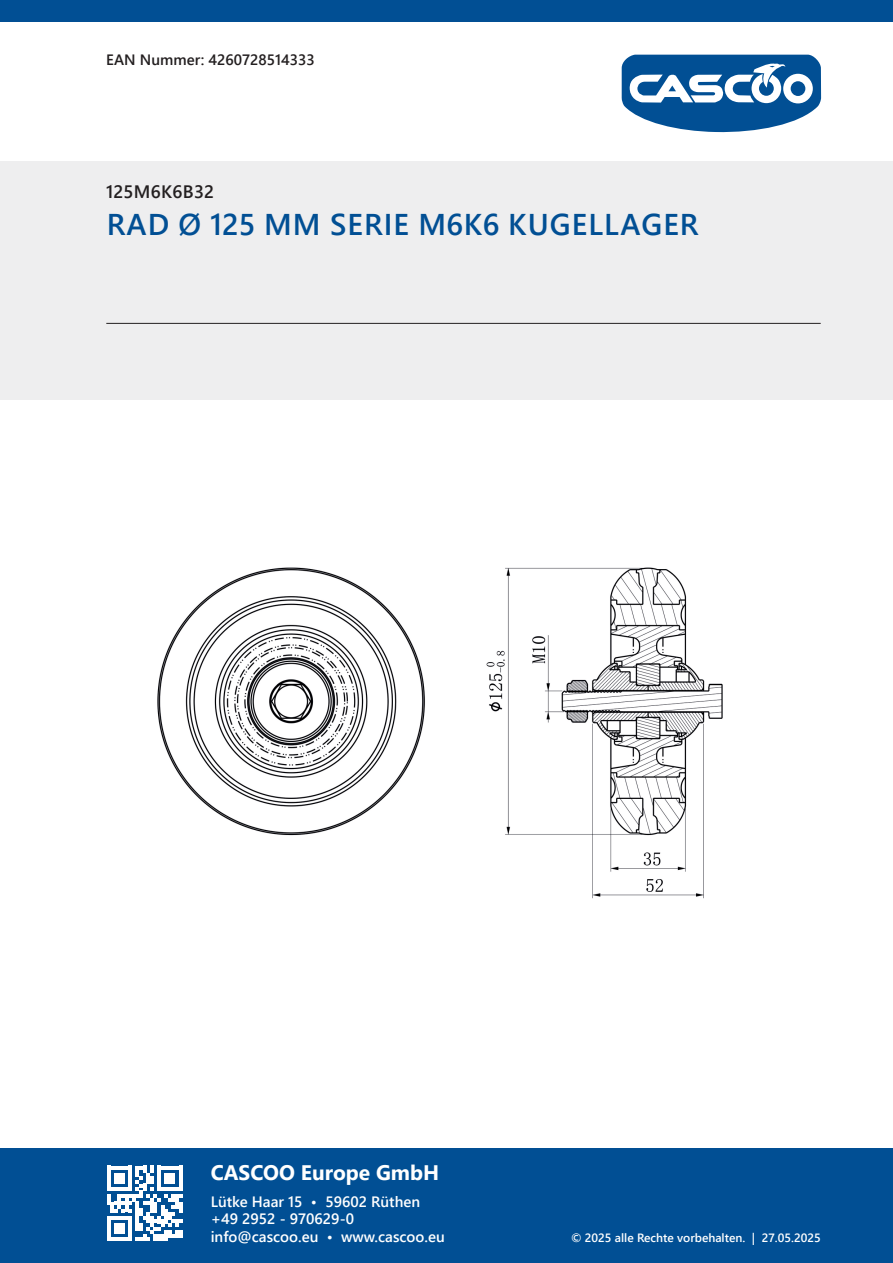
<style>
.page{position:relative;width:893px;height:1263px;background:#fff}
.page>*{position:absolute;margin:0;border:0;box-sizing:border-box;transform-origin:0 0}
.t1{font:600 30px "Segoe UI";letter-spacing:.035em;color:#014f94}
.t2{font:700 21px "Segoe UI";color:#fff}
.t3{font:600 18px "Segoe UI";letter-spacing:.02em;color:#231f20}
.t4{font:600 15px/17.5px "Segoe UI";color:#fff}
.t5{font:600 15px "Segoe UI";color:#231f20}
.t6{font:600 12px "Segoe UI";color:#fff}
</style>
<div class="page">
<div style="left:0;top:1148px;width:893px;height:115px;background:#014f94"></div>
<svg style="left:107px;top:1166px;width:75px;height:75px"></svg>
<svg style="left:157px;top:567px;width:566px;height:332px"></svg>
<svg style="left:622px;top:55px;width:199px;height:77px"></svg>
<div style="left:0;top:162px;width:893px;height:238px;background:#eeeeef"></div>
<div style="left:0;top:0;width:893px;height:21px;background:#014f94"></div>
<hr style="left:106px;top:323px;width:715px;height:1px;background:#231f20">
<p class="t5" style="left:106px;top:45px;width:210px">EAN Nummer: 4260728514333</p>
<p class="t3" style="left:106px;top:175px;width:109px">125M6K6B32</p>
<h1 class="t1" style="left:107px;top:196px;width:593px">RAD Ø 125 MM SERIE M6K6 KUGELLAGER</h1>
<h2 class="t2" style="left:211px;top:1153px;width:230px">CASCOO Europe GmbH</h2>
<p class="t4" style="left:211px;top:1191px;width:236px">Lütke Haar 15 • 59602 Rüthen +49 2952 - 970629-0 info@cascoo.eu • www.cascoo.eu</p>
<p class="t6" style="left:571px;top:1226px;width:251px">© 2025 alle Rechte vorbehalten. | 27.05.2025</p>
</div>
